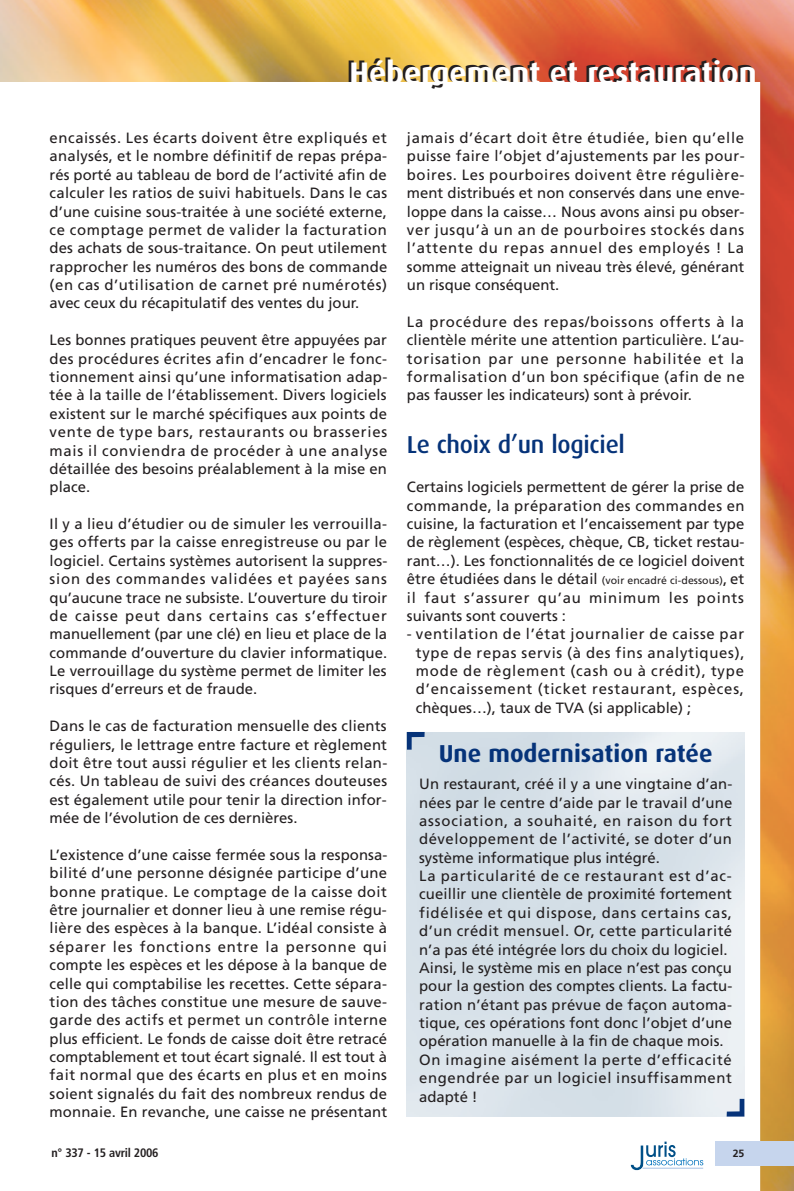
<style>
.page{position:relative;width:794px;height:1191px;background:#fff}
.page>*{position:absolute;margin:0;border:0;box-sizing:border-box;transform-origin:0 0}
.t1{font:700 31.15px "Dax";color:#fff}
.t2{font:700 24.5px "Dax";color:#063379}
.t3{font:500 24.5px "Dax";letter-spacing:-.01em;color:#063379}
.t4{font:14.88px/18.4px "Frutiger";letter-spacing:.01em;color:#231f20;text-align:justify}
.t5{font:700 condensed 12.25px "Frutiger";letter-spacing:-.02em;color:#231f20}
.t6{font:700 10.5px "Frutiger";color:#231f20}
.s1{font-size:10.5px}
</style>
<div class="page">
<img style="left:0;top:0;width:794px;height:1191px">
<svg style="left:630px;top:1141px;width:73px;height:29px"></svg>
<div style="left:714px;top:1141px;width:80px;height:25px;background:#c6d5ed"></div>
<img style="left:407px;top:733px;width:337px;height:383px">
<svg style="left:407px;top:732px;width:17px;height:17px"></svg>
<svg style="left:726px;top:1098px;width:18px;height:18px"></svg>
<h1 class="t1" style="left:349px;top:63px;width:409px">Hébergement et restauration</h1>
<p class="t4" style="left:50px;top:130px;width:339px">encaissés. Les écarts doivent être expliqués et analysés, et le nombre définitif de repas prépa&shy;rés porté au tableau de bord de l’activité afin de calculer les ratios de suivi habituels. Dans le cas d’une cuisine sous-traitée à une société externe, ce comptage permet de valider la facturation des achats de sous-traitance. On peut utilement rapprocher les numéros des bons de commande (en cas d’utilisation de carnet pré numérotés) avec ceux du récapitulatif des ventes du jour.</p>
<p class="t4" style="left:50px;top:332px;width:339px">Les bonnes pratiques peuvent être appuyées par des procédures écrites afin d’encadrer le fonc&shy;tionnement ainsi qu’une informatisation adap&shy;tée à la taille de l’établissement. Divers logiciels existent sur le marché spécifiques aux points de vente de type bars, restaurants ou brasseries mais il conviendra de procéder à une analyse détaillée des besoins préalablement à la mise en place.</p>
<p class="t4" style="left:50px;top:516px;width:339px">Il y a lieu d’étudier ou de simuler les verrouilla&shy;ges offerts par la caisse enregistreuse ou par le logiciel. Certains systèmes autorisent la suppres&shy;sion des commandes validées et payées sans qu’aucune trace ne subsiste. L’ouverture du tiroir de caisse peut dans certains cas s’effectuer manuellement (par une clé) en lieu et place de la commande d’ouverture du clavier informatique.<br>Le verrouillage du système permet de limiter les risques d’erreurs et de fraude.</p>
<p class="t4" style="left:50px;top:718px;width:339px">Dans le cas de facturation mensuelle des clients réguliers, le lettrage entre facture et règlement doit être tout aussi régulier et les clients relan&shy;cés. Un tableau de suivi des créances douteuses est également utile pour tenir la direction infor&shy;mée de l’évolution de ces dernières.</p>
<p class="t4" style="left:50px;top:846px;width:339px">L’existence d’une caisse fermée sous la responsa&shy;bilité d’une personne désignée participe d’une bonne pratique. Le comptage de la caisse doit être journalier et donner lieu à une remise régu&shy;lière des espèces à la banque. L’idéal consiste à séparer les fonctions entre la personne qui compte les espèces et les dépose à la banque de celle qui comptabilise les recettes. Cette sépara&shy;tion des tâches constitue une mesure de sauve&shy;garde des actifs et permet un contrôle interne plus efficient. Le fonds de caisse doit être retracé comptablement et tout écart signalé. Il est tout à fait normal que des écarts en plus et en moins soient signalés du fait des nombreux rendus de monnaie. En revanche, une caisse ne présentant</p>
<p class="t4" style="left:407px;top:130px;width:339px">jamais d’écart doit être étudiée, bien qu’elle puisse faire l’objet d’ajustements par les pour&shy;boires. Les pourboires doivent être régulière&shy;ment distribués et non conservés dans une enve&shy;loppe dans la caisse… Nous avons ainsi pu obser&shy;ver jusqu’à un an de pourboires stockés dans l’attente du repas annuel des employés ! La somme atteignait un niveau très élevé, générant un risque conséquent.</p>
<p class="t4" style="left:407px;top:314px;width:339px">La procédure des repas/boissons offerts à la clientèle mérite une attention particulière. L’au&shy;torisation par une personne habilitée et la formalisation d’un bon spécifique (afin de ne pas fausser les indicateurs) sont à prévoir.</p>
<h2 class="t3" style="left:407px;top:436px;width:220px">Le choix d’un logiciel</h2>
<p class="t4" style="left:407px;top:479px;width:339px">Certains logiciels permettent de gérer la prise de commande, la préparation des commandes en cuisine, la facturation et l’encaissement par type de règlement (espèces, chèque, CB, ticket restau&shy;rant…). Les fonctionnalités de ce logiciel doivent être étudiées dans le détail <span class="s1">(voir encadré ci-dessous)</span>, et il faut s’assurer qu’au minimum les points suivants sont couverts :</p>
<p class="t4" style="left:416px;top:626px;width:330px;text-indent:-9px">- ventilation de l’état journalier de caisse par type de repas servis (à des fins analytiques), mode de règlement (cash ou à crédit), type d’encaissement (ticket restaurant, espèces, chèques…), taux de TVA (si applicable) ;</p>
<h2 class="t2" style="left:439px;top:745px;width:275px">Une modernisation ratée</h2>
<p class="t4" style="left:419px;top:776px;width:315px;text-align:left">Un restaurant, créé il y a une vingtaine d’an&shy;nées par le centre d’aide par le travail d’une association, a souhaité, en raison du fort développement de l’activité, se doter d’un système informatique plus intégré.<br>La particularité de ce restaurant est d’ac&shy;cueillir une clientèle de proximité fortement fidélisée et qui dispose, dans certains cas, d’un crédit mensuel. Or, cette particularité n’a pas été intégrée lors du choix du logiciel.<br>Ainsi, le système mis en place n’est pas conçu pour la gestion des comptes clients. La factu&shy;ration n’étant pas prévue de façon automa&shy;tique, ces opérations font donc l’objet d’une opération manuelle à la fin de chaque mois.<br>On imagine aisément la perte d’efficacité engendrée par un logiciel insuffisamment adapté !</p>
<p class="t5" style="left:51px;top:1147px;width:109px">n° 337 - 15 avril 2006</p>
<p class="t6" style="left:733px;top:1148px;width:13px">25</p>
</div>
